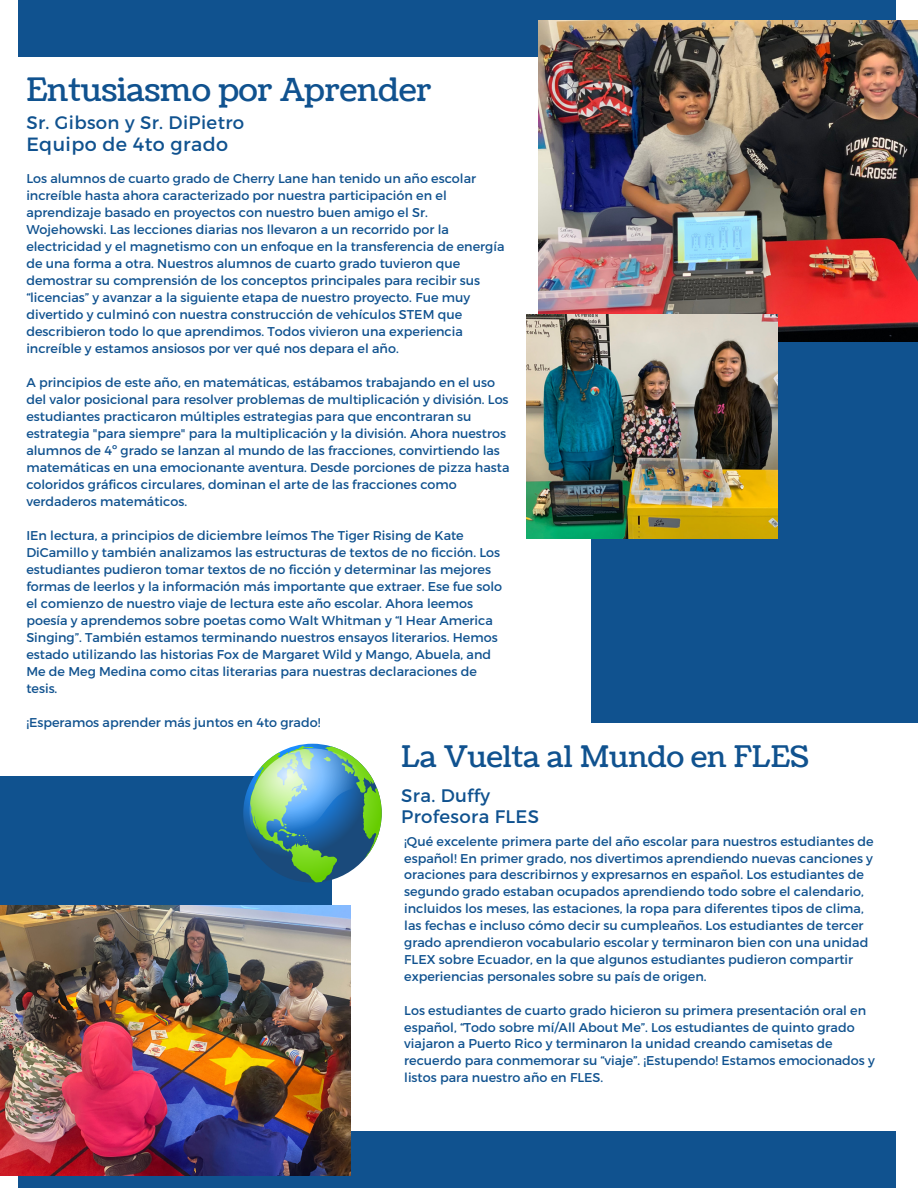
<style>
.page{position:relative;width:918px;height:1188px;background:#fff}
.page>*{position:absolute;margin:0;border:0;box-sizing:border-box;transform-origin:0 0}
.t1{font:32.1px "Coustard";color:#10528f}
.t2{font:29.55px "Coustard";color:#10528f}
.t3{font:19.2px "Montserrat";letter-spacing:.02em;color:#10528f}
.t4{font:18.15px/21.3px "Montserrat";letter-spacing:.02em;color:#10528f}
.t5{font:12.75px/17px "Montserrat";color:#10528f}
</style>
<div class="page">
<div style="left:592px;top:34px;width:326px;height:689px;background:#10528f"></div>
<div style="left:0;top:776px;width:332px;height:361px;background:#10528f"></div>
<div style="left:19px;top:0;width:877px;height:57px;background:#10528f"></div>
<div style="left:19px;top:1131px;width:877px;height:57px;background:#10528f"></div>
<img style="left:0;top:906px;width:350px;height:270px">
<img style="left:539px;top:20px;width:379px;height:322px">
<img style="left:526px;top:314px;width:251px;height:224px">
<svg style="left:243px;top:743px;width:139px;height:140px"></svg>
<p class="t1" style="left:26px;top:68px;width:407px">Entusiasmo por Aprender</p>
<p class="t4" style="left:26px;top:111px;width:219px">Sr. Gibson y Sr. DiPietro</p>
<p class="t3" style="left:26px;top:132px;width:203px">Equipo de 4to grado</p>
<p class="t5" style="left:26px;top:169px;width:480px">Los alumnos de cuarto grado de Cherry Lane han tenido un año escolar increíble hasta ahora caracterizado por nuestra participación en el aprendizaje basado en proyectos con nuestro buen amigo el Sr.<br>Wojehowski. Las lecciones diarias nos llevaron a un recorrido por la electricidad y el magnetismo con un enfoque en la transferencia de energía de una forma a otra. Nuestros alumnos de cuarto grado tuvieron que demostrar su comprensión de los conceptos principales para recibir sus “licencias” y avanzar a la siguiente etapa de nuestro proyecto. Fue muy divertido y culminó con nuestra construcción de vehículos STEM que describieron todo lo que aprendimos. Todos vivieron una experiencia increíble y estamos ansiosos por ver qué nos depara el año.</p>
<p class="t5" style="left:26px;top:373px;width:485px">A principios de este año, en matemáticas, estábamos trabajando en el uso del valor posicional para resolver problemas de multiplicación y división. Los estudiantes practicaron múltiples estrategias para que encontraran su estrategia "para siempre" para la multiplicación y la división. Ahora nuestros alumnos de 4º grado se lanzan al mundo de las fracciones, convirtiendo las matemáticas en una emocionante aventura. Desde porciones de pizza hasta coloridos gráficos circulares, dominan el arte de las fracciones como verdaderos matemáticos.</p>
<p class="t5" style="left:26px;top:526px;width:477px">IEn lectura, a principios de diciembre leímos The Tiger Rising de Kate DiCamillo y también analizamos las estructuras de textos de no ficción. Los estudiantes pudieron tomar textos de no ficción y determinar las mejores formas de leerlos y la información más importante que extraer. Ese fue solo el comienzo de nuestro viaje de lectura este año escolar. Ahora leemos poesía y aprendemos sobre poetas como Walt Whitman y “I Hear America Singing”. También estamos terminando nuestros ensayos literarios. Hemos estado utilizando las historias Fox de Margaret Wild y Mango, Abuela, and Me de Meg Medina como citas literarias para nuestras declaraciones de tesis.</p>
<p class="t5" style="left:26px;top:713px;width:296px">¡Esperamos aprender más juntos en 4to grado!</p>
<h1 class="t2" style="left:401px;top:737px;width:409px">La Vuelta al Mundo en FLES</h1>
<h2 class="t4" style="left:401px;top:784px;width:139px">Sra. Duffy<br>Profesora FLES</h2>
<p class="t5" style="left:404px;top:832px;width:471px">¡Qué excelente primera parte del año escolar para nuestros estudiantes de español! En primer grado, nos divertimos aprendiendo nuevas canciones y oraciones para describirnos y expresarnos en español. Los estudiantes de segundo grado estaban ocupados aprendiendo todo sobre el calendario, incluidos los meses, las estaciones, la ropa para diferentes tipos de clima, las fechas e incluso cómo decir su cumpleaños. Los estudiantes de tercer grado aprendieron vocabulario escolar y terminaron bien con una unidad FLEX sobre Ecuador, en la que algunos estudiantes pudieron compartir experiencias personales sobre su país de origen.</p>
<p class="t5" style="left:404px;top:1001px;width:472px">Los estudiantes de cuarto grado hicieron su primera presentación oral en español, “Todo sobre mí/All About Me”. Los estudiantes de quinto grado viajaron a Puerto Rico y terminaron la unidad creando camisetas de recuerdo para conmemorar su “viaje”. ¡Estupendo! Estamos emocionados y listos para nuestro año en FLES.</p>
</div>
